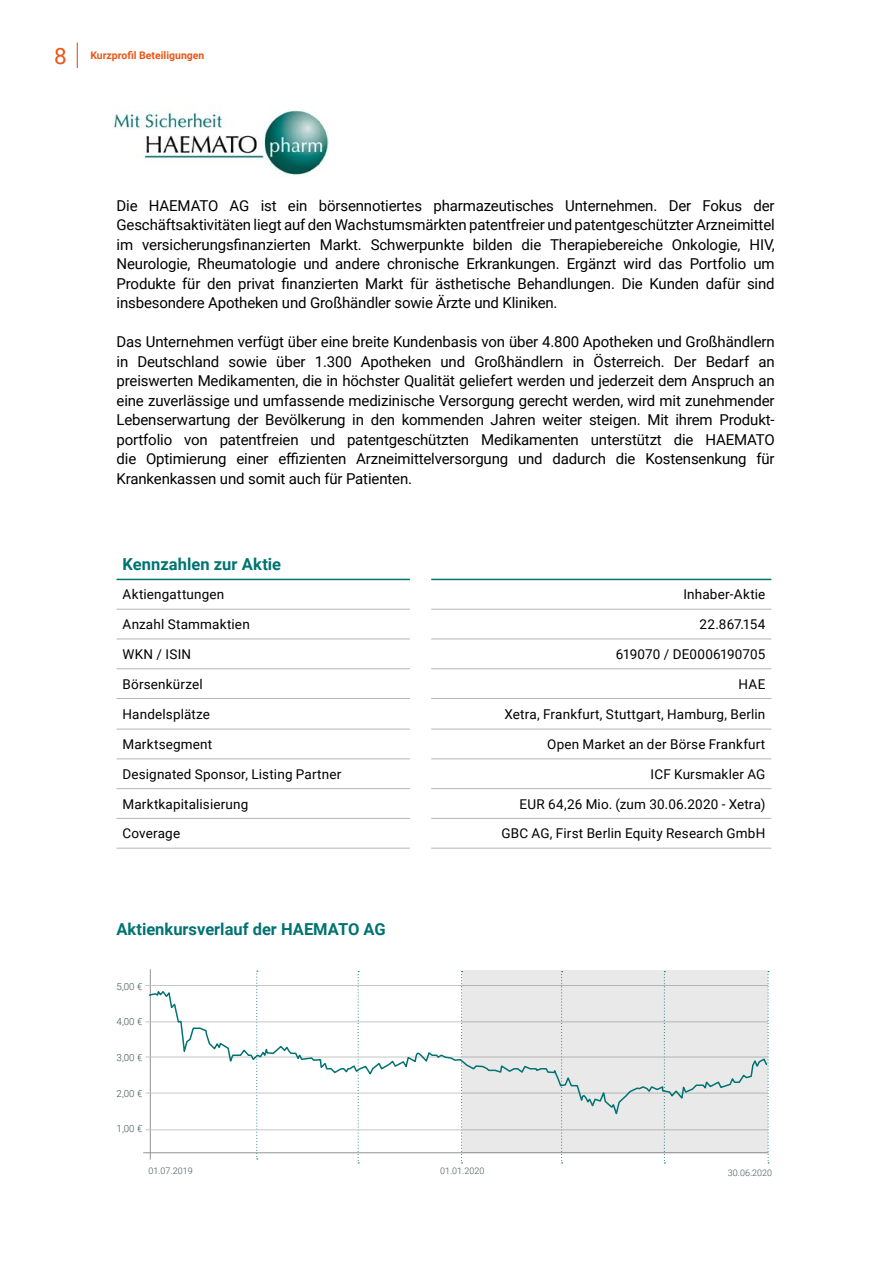
<style>
.page{position:relative;width:893px;height:1263px;background:#fff}
.page>*{position:absolute;margin:0;border:0;box-sizing:border-box;transform-origin:0 0}
.t1{font:22.5px "Roboto";color:#ea5616}
.t2{font:700 16.5px "Roboto";color:#007372}
.t3{font:15px/19.5px "Roboto";letter-spacing:-.01em;color:#000;text-align:justify}
.t4{font:13.5px "Roboto";letter-spacing:.01em;color:#000}
.t5{font:700 10.5px "Roboto";color:#ea5616}
.t6{font:300 9.75px "Roboto";color:#3e5256}
.t7{font:300 9px "Roboto";color:#3e5256}
</style>
<div class="page">
<svg style="left:77px;top:43px;width:1px;height:25px"></svg>
<hr style="left:117px;top:579px;width:293px;height:1px;background:#007372">
<hr style="left:431px;top:579px;width:340px;height:1px;background:#007372">
<hr style="left:117px;top:639px;width:293px;height:1px;background:#b4b6b9">
<hr style="left:431px;top:639px;width:340px;height:1px;background:#b4b6b9">
<hr style="left:117px;top:668px;width:293px;height:1px;background:#b4b6b9">
<hr style="left:431px;top:668px;width:340px;height:1px;background:#b4b6b9">
<hr style="left:117px;top:698px;width:293px;height:1px;background:#b4b6b9">
<hr style="left:431px;top:698px;width:340px;height:1px;background:#b4b6b9">
<hr style="left:117px;top:729px;width:293px;height:1px;background:#b4b6b9">
<hr style="left:431px;top:729px;width:340px;height:1px;background:#b4b6b9">
<hr style="left:117px;top:758px;width:293px;height:1px;background:#b4b6b9">
<hr style="left:431px;top:758px;width:340px;height:1px;background:#b4b6b9">
<hr style="left:117px;top:788px;width:293px;height:1px;background:#b4b6b9">
<hr style="left:431px;top:788px;width:340px;height:1px;background:#b4b6b9">
<hr style="left:117px;top:818px;width:293px;height:1px;background:#b4b6b9">
<hr style="left:431px;top:818px;width:340px;height:1px;background:#b4b6b9">
<hr style="left:117px;top:848px;width:293px;height:1px;background:#b4b6b9">
<hr style="left:431px;top:848px;width:340px;height:1px;background:#b4b6b9">
<hr style="left:117px;top:609px;width:293px;height:1px;background:#b4b6b9">
<hr style="left:431px;top:609px;width:340px;height:1px;background:#b4b6b9">
<svg style="left:461px;top:971px;width:2px;height:192px"></svg>
<svg style="left:256px;top:970px;width:2px;height:189px"></svg>
<svg style="left:358px;top:971px;width:1px;height:192px"></svg>
<svg style="left:768px;top:971px;width:1px;height:192px"></svg>
<hr style="left:150px;top:969px;width:1px;height:190px;background:#929292">
<hr style="left:143px;top:1152px;width:626px;height:1px;background:#929292">
<hr style="left:145px;top:1093px;width:623px;height:1px;background:#c6c6c6">
<hr style="left:145px;top:1129px;width:623px;height:1px;background:#c6c6c6">
<hr style="left:145px;top:1057px;width:623px;height:1px;background:#c6c6c6">
<hr style="left:145px;top:1021px;width:623px;height:1px;background:#c6c6c6">
<hr style="left:145px;top:985px;width:623px;height:1px;background:#c6c6c6">
<div style="left:462px;top:970px;width:305px;height:182px;background:#e9e9e9"></div>
<svg style="left:148px;top:988px;width:620px;height:131px"></svg>
<img style="left:113px;top:110px;width:215px;height:65px">
<h1 class="t1" style="left:54px;top:40px;width:14px">8</h1>
<p class="t5" style="left:90px;top:48px;width:116px">Kurzprofil Beteiligungen</p>
<p class="t3" style="left:117px;top:195px;width:660px">Die HAEMATO AG ist ein börsennotiertes pharmazeutisches Unternehmen. Der Fokus der Geschäftsaktivitäten liegt auf den Wachstumsmärkten patentfreier und patentgeschützter Arzneimittel im versicherungsfinanzierten Markt. Schwerpunkte bilden die Therapiebereiche Onkologie, HIV, Neurologie, Rheumatologie und andere chronische Erkrankungen. Ergänzt wird das Portfolio um Produkte für den privat finanzierten Markt für ästhetische Behandlungen. Die Kunden dafür sind insbesondere Apotheken und Großhändler sowie Ärzte und Kliniken.</p>
<p class="t3" style="left:117px;top:331px;width:660px">Das Unternehmen verfügt über eine breite Kundenbasis von über 4.800 Apotheken und Großhändlern in Deutschland sowie über 1.300 Apotheken und Großhändlern in Österreich. Der Bedarf an preiswerten Medikamenten, die in höchster Qualität geliefert werden und jederzeit dem Anspruch an eine zuverlässige und umfassende medizinische Versorgung gerecht werden, wird mit zunehmender Lebenserwartung der Bevölkerung in den kommenden Jahren weiter steigen. Mit ihrem Produkt&shy;portfolio von patentfreien und patentgeschützten Medikamenten unterstützt die HAEMATO die Optimierung einer effizienten Arzneimittelversorgung und dadurch die Kostensenkung für Krankenkassen und somit auch für Patienten.</p>
<p class="t2" style="left:123px;top:553px;width:160px">Kennzahlen zur Aktie</p>
<p class="t4" style="left:123px;top:585px;width:103px">Aktiengattungen</p>
<p class="t4" style="left:683px;top:585px;width:83px">Inhaber-Aktie</p>
<p class="t4" style="left:123px;top:615px;width:129px">Anzahl Stammaktien</p>
<p class="t4" style="left:700px;top:615px;width:67px">22.867.154</p>
<p class="t4" style="left:123px;top:645px;width:70px">WKN / ISIN</p>
<p class="t4" style="left:616px;top:645px;width:151px">619070 / DE0006190705</p>
<p class="t4" style="left:123px;top:674px;width:82px">Börsenkürzel</p>
<p class="t4" style="left:739px;top:674px;width:28px">HAE</p>
<p class="t4" style="left:123px;top:705px;width:89px">Handelsplätze</p>
<p class="t4" style="left:504px;top:705px;width:262px">Xetra, Frankfurt, Stuttgart, Hamburg, Berlin</p>
<p class="t4" style="left:123px;top:735px;width:91px">Marktsegment</p>
<p class="t4" style="left:547px;top:735px;width:220px">Open Market an der Börse Frankfurt</p>
<p class="t4" style="left:123px;top:764px;width:220px">Designated Sponsor, Listing Partner</p>
<p class="t4" style="left:650px;top:764px;width:116px">ICF Kursmakler AG</p>
<p class="t4" style="left:123px;top:794px;width:127px">Marktkapitalisierung</p>
<p class="t4" style="left:519px;top:794px;width:247px">EUR 64,26 Mio. (zum 30.06.2020 - Xetra)</p>
<p class="t4" style="left:123px;top:824px;width:59px">Coverage</p>
<p class="t4" style="left:501px;top:824px;width:265px">GBC AG, First Berlin Equity Research GmbH</p>
<p class="t2" style="left:117px;top:917px;width:271px">Aktienkursverlauf der HAEMATO AG</p>
<p class="t6" style="left:117px;top:979px;width:27px">5,00 €</p>
<p class="t6" style="left:117px;top:1015px;width:27px">4,00 €</p>
<p class="t6" style="left:117px;top:1050px;width:27px">3,00 €</p>
<p class="t6" style="left:117px;top:1086px;width:27px">2,00 €</p>
<p class="t6" style="left:117px;top:1122px;width:27px">1,00 €</p>
<p class="t7" style="left:148px;top:1165px;width:46px">01.07.2019</p>
<p class="t7" style="left:440px;top:1165px;width:46px">01.01.2020</p>
<p class="t7" style="left:728px;top:1166px;width:46px">30.06.2020</p>
</div>
